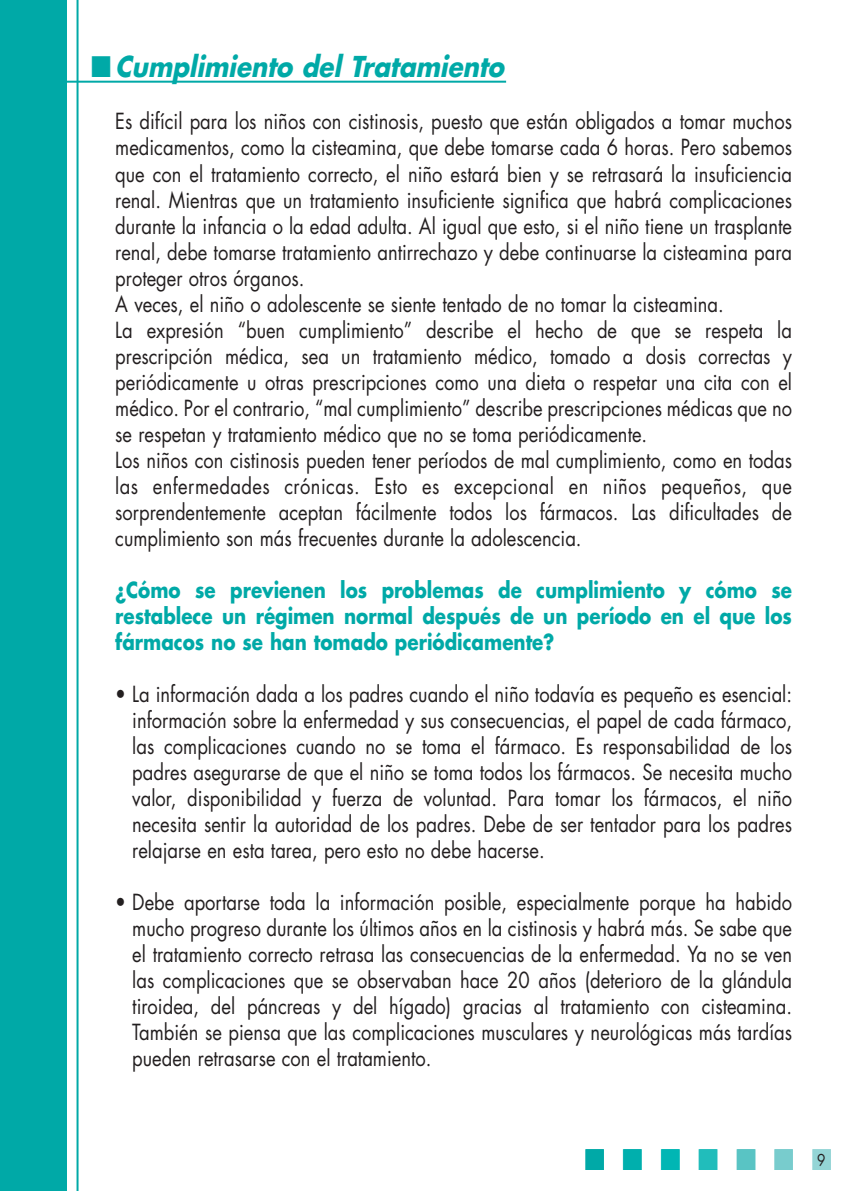
<style>
.page{position:relative;width:851px;height:1191px;background:#fff}
.page>*{position:absolute;margin:0;border:0;box-sizing:border-box;transform-origin:0 0}
.t1{font:30px "Zapf Dingbats";color:#00a9a7;scale:.88 1}
.t2{font:italic 700 28px "Futura";color:#00a9a7;scale:.88 1}
.t3{font:21.6px/26px "Futura";color:#231f20;text-align:justify;scale:.85 1}
.t4{font:700 21.6px/26px "Futura";color:#00a9a7;text-align:justify;scale:.85 1}
.t5{font:16px "Futura";color:#231f20;scale:.85 1}
.s1{color:#00afad}
.s2{color:#00b6b4}
.s3{color:#21bdbb}
.s4{color:#59c4c4}
.s5{color:#78cccd}
.s6{color:#94d5d6}
</style>
<div class="page">
<div style="left:0;top:0;width:66px;height:1191px;background:#00a9a7"></div>
<hr style="left:76px;top:0;width:2px;height:1191px;background:#00a9a7">
<hr style="left:0;top:81px;width:506px;height:2px;background:#00a9a7">
<p class="t2" style="left:91px;top:54px;width:477px">■ Cumplimiento del Tratamiento</p>
<p class="t3" style="left:115px;top:110px;width:797px;text-align:left">Es difícil para los niños con cistinosis, puesto que están obligados a tomar muchos medicamentos, como la cisteamina, que debe tomarse cada 6 horas. Pero sabemos que con el tratamiento correcto, el niño estará bien y se retrasará la insuficiencia renal. Mientras que un tratamiento insuficiente significa que habrá complicaciones durante la infancia o la edad adulta. Al igual que esto, si el niño tiene un trasplante renal, debe tomarse tratamiento antirrechazo y debe continuarse la cisteamina para proteger otros órganos.<br>A veces, el niño o adolescente se siente tentado de no tomar la cisteamina.<br>La expresión “buen cumplimiento” describe el hecho de que se respeta la prescripción médica, sea un tratamiento médico, tomado a dosis correctas y periódicamente u otras prescripciones como una dieta o respetar una cita con el médico. Por el contrario, “mal cumplimiento” describe prescripciones médicas que no se respetan y tratamiento médico que no se toma periódicamente.<br>Los niños con cistinosis pueden tener períodos de mal cumplimiento, como en todas las enfermedades crónicas. Esto es excepcional en niños pequeños, que sorprendentemente aceptan fácilmente todos los fármacos. Las dificultades de cumplimiento son más frecuentes durante la adolescencia.</p>
<p class="t4" style="left:115px;top:578px;width:797px">¿Cómo se previenen los problemas de cumplimiento y cómo se restablece un régimen normal después de un período en el que los fármacos no se han tomado periódicamente?</p>
<p class="t3" style="left:132px;top:682px;width:777px;text-indent:-17px">• La información dada a los padres cuando el niño todavía es pequeño es esencial: información sobre la enfermedad y sus consecuencias, el papel de cada fármaco, las complicaciones cuando no se toma el fármaco. Es responsabilidad de los padres asegurarse de que el niño se toma todos los fármacos. Se necesita mucho valor, disponibilidad y fuerza de voluntad. Para tomar los fármacos, el niño necesita sentir la autoridad de los padres. Debe de ser tentador para los padres relajarse en esta tarea, pero esto no debe hacerse.</p>
<p class="t3" style="left:132px;top:890px;width:777px;text-indent:-17px">• Debe aportarse toda la información posible, especialmente porque ha habido mucho progreso durante los últimos años en la cistinosis y habrá más. Se sabe que el tratamiento correcto retrasa las consecuencias de la enfermedad. Ya no se ven las complicaciones que se observaban hace 20 años (deterioro de la glándula tiroidea, del páncreas y del hígado) gracias al tratamiento con cisteamina.<br>También se piensa que las complicaciones musculares y neurológicas más tardías pueden retrasarse con el tratamiento.</p>
<h1 class="t1" style="left:584px;top:1145px;width:282px">■ <span class="s1">■</span><span class="s2">■</span><span class="s3">■</span><span class="s4">■</span><span class="s5">■</span><span class="s6">■</span></h1>
<p class="t5" style="left:817px;top:1152px;width:11px">9</p>
</div>
